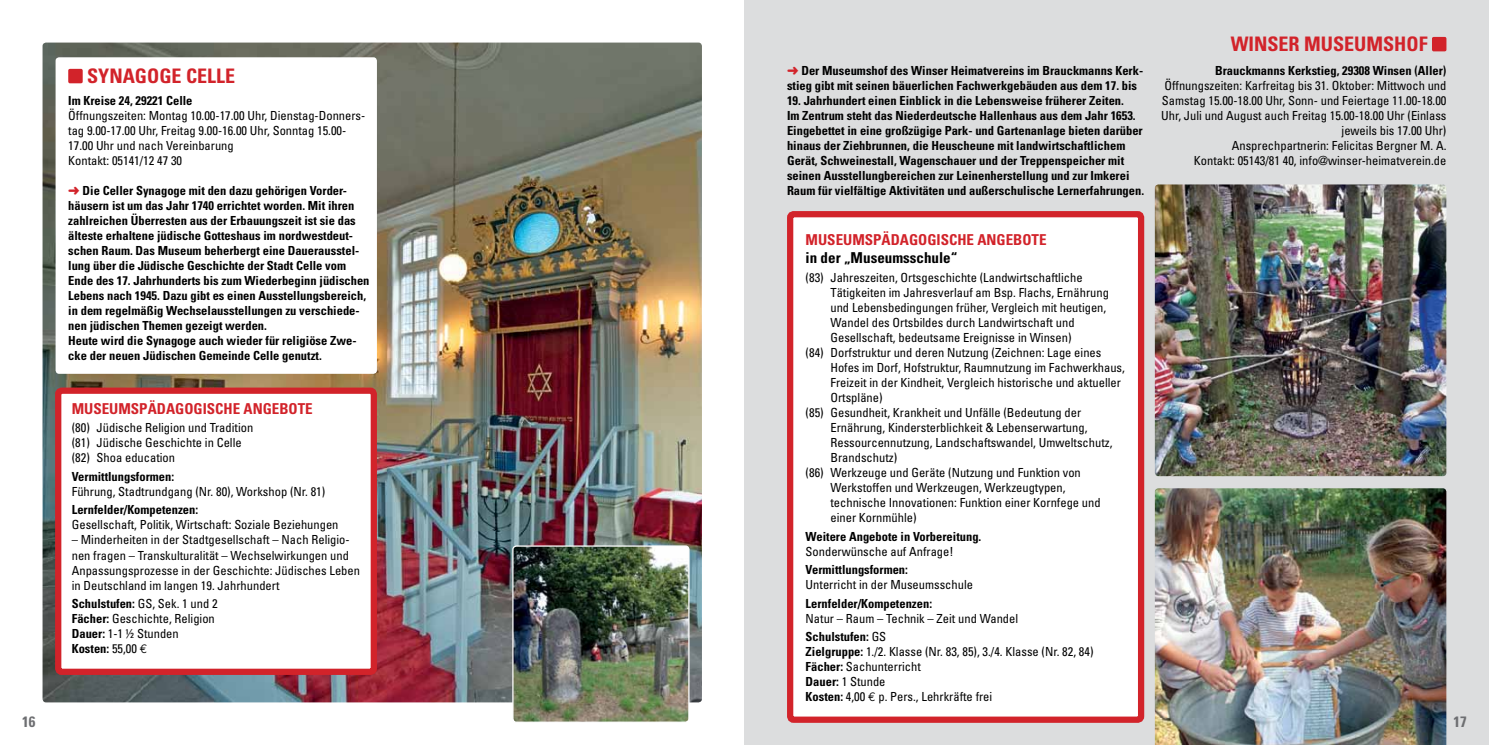
<style>
.page{position:relative;width:1489px;height:745px;background:#fff}
.page>*{position:absolute;margin:0;border:0;box-sizing:border-box;transform-origin:0 0}
.t1{font:700 condensed 20px "Univers";color:#d2232a}
.t2{font:700 condensed 15px "Univers";color:#d2232a}
.t3{font:700 condensed 15px "Univers";color:#000}
.t4{font:700 condensed 15px "Univers";color:#6d6e71}
.t5{font:condensed 12.5px/15px "Univers";color:#000}
.t6{font:700 condensed 12.5px/15px "Univers";color:#000}
.s1{color:#d2232a}
.s2{font-weight:700}
.s3{font-family:"Euro Mono Std";font-stretch:normal}
</style>
<div class="page">
<div style="left:744px;top:0;width:744px;height:744px;background:#dcddde"></div>
<img style="left:43px;top:43px;width:659px;height:659px">
<div style="left:56px;top:57px;width:321px;height:316px;background:#fff;border-radius:4px"></div>
<div style="left:1431px;top:37px;width:15px;height:14px;background:#d2232a;border-radius:2px"></div>
<img style="left:1154px;top:184px;width:292px;height:292px">
<img style="left:1154px;top:488px;width:292px;height:256px">
<div style="left:58px;top:390px;width:316px;height:281px;background:#fff;border-radius:4px"></div>
<div style="left:55px;top:387px;width:322px;height:287px;border:6px solid #d2232a;border-radius:4px"></div>
<img style="left:513px;top:545px;width:176px;height:175px">
<div style="left:512px;top:545px;width:177px;height:177px;border:1px solid #fff;border-radius:4px"></div>
<div style="left:790px;top:214px;width:350px;height:505px;background:#fff;border-radius:4px"></div>
<div style="left:787px;top:211px;width:357px;height:511px;border:6px solid #d2232a;border-radius:4px"></div>
<div style="left:68px;top:69px;width:15px;height:14px;background:#d2232a;border-radius:2px"></div>
<p class="t4" style="left:22px;top:711px;width:15px">16</p>
<h1 class="t1" style="left:87px;top:64px;width:149px">Synagoge Celle</h1>
<p class="t6" style="left:68px;top:93px;width:126px">Im Kreise 24, 29221 Celle</p>
<p class="t5" style="left:68px;top:108px;width:298px">Öffnungszeiten: Montag 10.00-17.00 Uhr, Dienstag-Donners&shy;tag 9.00-17.00 Uhr, Freitag 9.00-16.00 Uhr, Sonntag 15.00- 17.00 Uhr und nach Vereinbarung<br>Kontakt: 05141/12 47 30</p>
<p class="t6" style="left:68px;top:183px;width:303px"><span class="s1">➜</span> Die Celler Synagoge mit den dazu gehörigen Vorder&shy;häusern ist um das Jahr 1740 errichtet worden. Mit ihren zahlreichen Überresten aus der Erbauungszeit ist sie das älteste erhaltene jüdische Gotteshaus im nordwestdeut&shy;schen Raum. Das Museum beherbergt eine Dauerausstel&shy;lung über die Jüdische Geschichte der Stadt Celle vom Ende des 17. Jahrhunderts bis zum Wiederbeginn jüdischen Lebens nach 1945. Dazu gibt es einen Ausstellungsbereich, in dem regelmäßig Wechselausstellungen zu verschiede&shy;nen jüdischen Themen gezeigt werden.<br>Heute wird die Synagoge auch wieder für religiöse Zwe&shy;cke der neuen Jüdischen Gemeinde Celle genutzt.</p>
<p class="t2" style="left:72px;top:399px;width:57px">Museumsp</p>
<p class="t2" style="left:148px;top:399px;width:166px">ädagogische Angebote</p>
<p class="t5" style="left:72px;top:420px;width:183px">(80) Jüdische Religion und Tradition (81) Jüdische Geschichte in Celle (82) Shoa education</p>
<p class="t6" style="left:72px;top:468px;width:104px">Vermittlungsformen:</p>
<p class="t5" style="left:72px;top:483px;width:255px">Führung, Stadtrundgang (Nr. 80), Workshop (Nr. 81)</p>
<p class="t6" style="left:72px;top:502px;width:128px">Lernfelder/Kompetenzen:</p>
<p class="t5" style="left:72px;top:517px;width:268px">Gesellschaft, Politik, Wirtschaft: Soziale Beziehungen</p>
<p class="t5" style="left:72px;top:532px;width:290px">– Minderheiten in der Stadtgesellschaft – Nach Religio&shy;nen fragen – Transkulturalität – Wechselwirkungen und Anpassungsprozesse in der Geschichte: Jüdisches Leben in Deutschland im langen 19. Jahrhundert</p>
<p class="t5" style="left:72px;top:595px;width:147px"><span class="s2">Schulstufen:</span> GS, Sek. 1 und 2<br><span class="s2">Fächer:</span> Geschichte, Religion<br><span class="s2">Dauer:</span> 1-1 ½ Stunden<br><span class="s2">Kosten:</span> 55,00 <span class="s3">€</span></p>
<p class="t6" style="left:787px;top:63px;width:357px"><span class="s1">➜</span> Der Museumshof des Winser Heimatvereins im Brauckmanns Kerk&shy;stieg gibt mit seinen bäuerlichen Fachwerkgebäuden aus dem 17. bis</p>
<p class="t6" style="left:787px;top:93px;width:358px">19. Jahrhundert einen Einblick in die Lebensweise früherer Zeiten.<br>Im Zentrum steht das Niederdeutsche Hallenhaus aus dem Jahr 1653.<br>Eingebettet in eine großzügige Park- und Gartenanlage bieten darüber hinaus der Ziehbrunnen, die Heuscheune mit landwirtschaftlichem Gerät, Schweinestall, Wagenschauer und der Treppenspeicher mit seinen Ausstellungbereichen zur Leinenherstellung und zur Imkerei Raum für vielfältige Aktivitäten und außerschulische Lernerfahrungen.</p>
<p class="t2" style="left:805px;top:230px;width:57px">Museumsp</p>
<p class="t2" style="left:881px;top:230px;width:166px">ädagogische Angebote</p>
<p class="t3" style="left:805px;top:248px;width:153px">in der „Museumsschule“</p>
<p class="t5" style="left:805px;top:269px;width:278px">(83) Jahreszeiten, Ortsgeschichte (Landwirtschaftliche</p>
<p class="t5" style="left:830px;top:284px;width:280px">Tätigkeiten im Jahresverlauf am Bsp. Flachs, Ernährung</p>
<p class="t5" style="left:830px;top:299px;width:277px">und Lebensbedingungen früher, Vergleich mit heutigen,</p>
<p class="t5" style="left:830px;top:314px;width:246px">Wandel des Ortsbildes durch Landwirtschaft und</p>
<p class="t5" style="left:830px;top:329px;width:242px">Gesellschaft, bedeutsame Ereignisse in Winsen)</p>
<p class="t5" style="left:805px;top:344px;width:297px">(84) Dorfstruktur und deren Nutzung (Zeichnen: Lage eines</p>
<p class="t5" style="left:830px;top:359px;width:296px">Hofes im Dorf, Hofstruktur, Raumnutzung im Fachwerkhaus,</p>
<p class="t5" style="left:830px;top:374px;width:292px">Freizeit in der Kindheit, Vergleich historische und aktueller</p>
<p class="t5" style="left:830px;top:389px;width:54px">Ortspläne)</p>
<p class="t5" style="left:805px;top:404px;width:277px">(85) Gesundheit, Krankheit und Unfälle (Bedeutung der</p>
<p class="t5" style="left:830px;top:419px;width:258px">Ernährung, Kindersterblichkeit &amp; Lebenserwartung,</p>
<p class="t5" style="left:830px;top:434px;width:283px">Ressourcennutzung, Landschaftswandel, Umweltschutz,</p>
<p class="t5" style="left:830px;top:449px;width:68px">Brandschutz)</p>
<p class="t5" style="left:805px;top:464px;width:277px">(86) Werkzeuge und Geräte (Nutzung und Funktion von</p>
<p class="t5" style="left:830px;top:479px;width:236px">Werkstoffen und Werkzeugen, Werkzeugtypen,</p>
<p class="t5" style="left:830px;top:494px;width:272px">technische Innovationen: Funktion einer Kornfege und</p>
<p class="t5" style="left:830px;top:509px;width:88px">einer Kornmühle)</p>
<p class="t6" style="left:805px;top:528px;width:177px">Weitere Angebote in Vorbereitung.</p>
<p class="t5" style="left:805px;top:543px;width:149px">Sonderwünsche auf Anfrage!</p>
<p class="t6" style="left:805px;top:562px;width:104px">Vermittlungsformen:</p>
<p class="t5" style="left:805px;top:576px;width:169px">Unterricht in der Museumsschule</p>
<p class="t6" style="left:805px;top:595px;width:128px">Lernfelder/Kompetenzen:</p>
<p class="t5" style="left:805px;top:608px;width:214px;line-height:18.5px">Natur – Raum – Technik – Zeit und Wandel<br><span class="s2">Schulstufen:</span> GS</p>
<p class="t5" style="left:805px;top:643px;width:289px"><span class="s2">Zielgruppe:</span> 1./2. Klasse (Nr. 83, 85), 3./4. Klasse (Nr. 82, 84)<br><span class="s2">Fächer:</span> Sachunterricht<br><span class="s2">Dauer:</span> 1 Stunde<br><span class="s2">Kosten:</span> 4,00 <span class="s3">€</span> p. Pers., Lehrkräfte frei</p>
<h1 class="t1" style="left:1230px;top:32px;width:150px">Winser Museumsh</h1>
<h1 class="t1" style="left:1406px;top:32px;width:19px">of</h1>
<p class="t6" style="left:1214px;top:63px;width:233px">Brauckmanns Kerkstieg, 29308 Winsen (Aller)</p>
<p class="t5" style="left:1161px;top:78px;width:287px;text-align:right">Öffnungszeiten: Karfreitag bis 31. Oktober: Mittwoch und Samstag 15.00-18.00 Uhr, Sonn- und Feiertage 11.00-18.00<br>Uhr, Juli und August auch Freitag 15.00-18.00 Uhr (Einlass jeweils bis 17.00 Uhr)<br>Ansprechpartnerin: Felicitas Bergner M. A.<br>Kontakt: 05143/81 40, info@winser-heimatverein.de</p>
<p class="t4" style="left:1453px;top:711px;width:15px">17</p>
</div>
